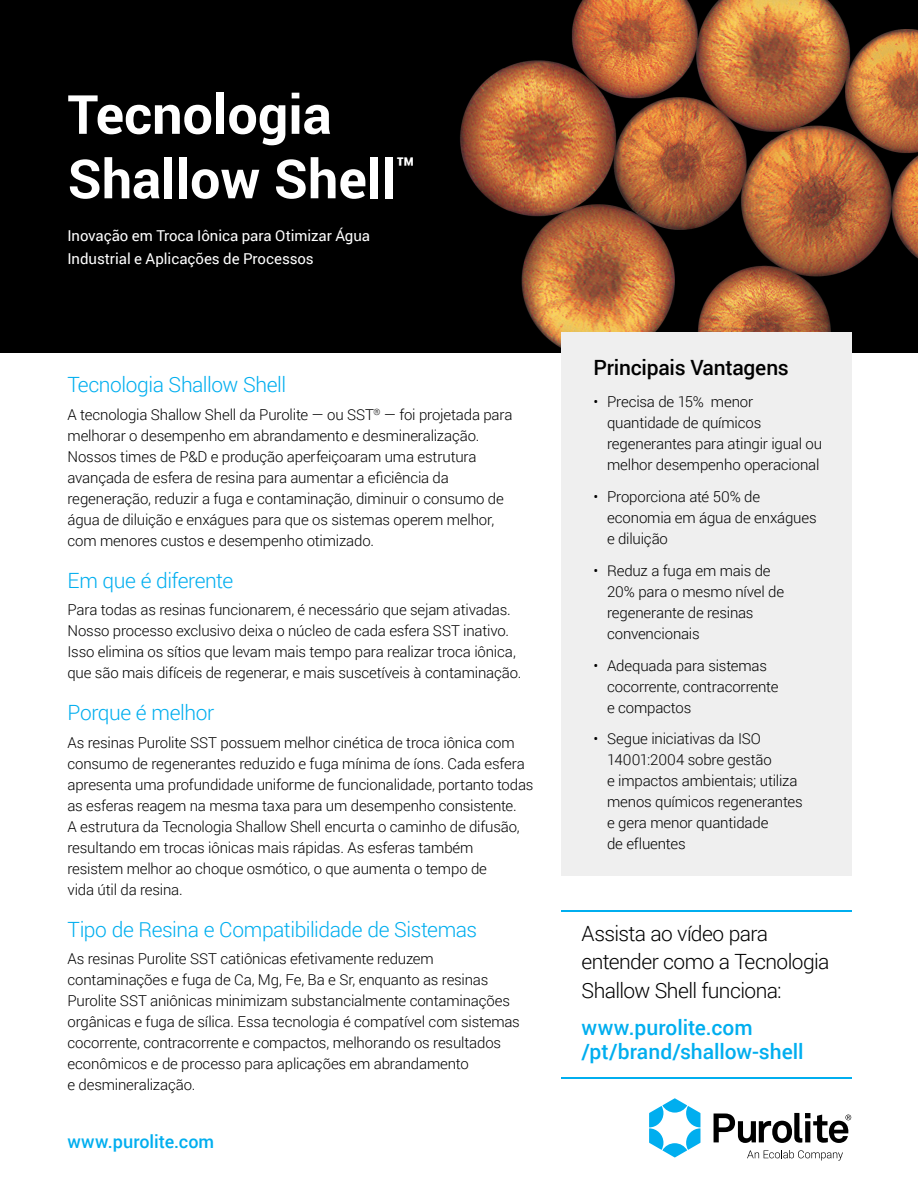
<style>
.page{position:relative;width:918px;height:1188px;background:#fff}
.page>*{position:absolute;margin:0;border:0;box-sizing:border-box;transform-origin:0 0}
.t1{font:700 54px/64.5px "Roboto";color:#fff}
.t2{font:300 21px "Roboto";letter-spacing:-.02em;color:#00aeef}
.t3{font:300 21px/28.5px "Roboto";letter-spacing:-.025em;color:#000}
.t4{font:500 21px/24px "Roboto";color:#00aeef}
.t5{font:500 21px "Roboto";letter-spacing:-.015em;color:#000}
.t6{font:500 18px "Roboto";color:#00aeef}
.t7{font:300 15px/21px "Roboto";letter-spacing:-.01em;color:#000}
.t8{font:15px/22.5px "Roboto";letter-spacing:-.005em;color:#fff}
</style>
<div class="page">
<div style="left:0;top:0;width:918px;height:353px;background:#000"></div>
<img style="left:460px;top:0;width:458px;height:348px">
<div style="left:561px;top:332px;width:291px;height:543px;background:#efefef"></div>
<hr style="left:561px;top:910px;width:291px;height:2px;background:#00aeef">
<hr style="left:561px;top:1077px;width:291px;height:1px;background:#00aeef">
<svg style="left:747px;top:1150px;width:96px;height:11px"></svg>
<svg style="left:714px;top:1113px;width:137px;height:30px"></svg>
<svg style="left:649px;top:1098px;width:51px;height:59px"></svg>
<h1 class="t1" style="left:68px;top:80px;width:350px">Tecnologia<br>Shallow Shell<sup>™</sup></h1>
<p class="t8" style="left:68px;top:224px;width:304px">Inovação em Troca Iônica para Otimizar Água<br>Industrial e Aplicações de Processos</p>
<h2 class="t2" style="left:68px;top:370px;width:220px">Tecnologia Shallow Shell</h2>
<p class="t7" style="left:68px;top:403px;width:446px">A tecnologia Shallow Shell da Purolite — ou SST<sup>®</sup> — foi projetada para melhorar o desempenho em abrandamento e desmineralização.<br>Nossos times de P&amp;D e produção aperfeiçoaram uma estrutura avançada de esfera de resina para aumentar a eficiência da regeneração, reduzir a fuga e contaminação, diminuir o consumo de água de diluição e enxágues para que os sistemas operem melhor, com menores custos e desempenho otimizado.</p>
<h2 class="t2" style="left:68px;top:566px;width:167px">Em que é diferente</h2>
<p class="t7" style="left:68px;top:599px;width:455px">Para todas as resinas funcionarem, é necessário que sejam ativadas.<br>Nosso processo exclusivo deixa o núcleo de cada esfera SST inativo.<br>Isso elimina os sítios que levam mais tempo para realizar troca iônica, que são mais difíceis de regenerar, e mais suscetíveis à contaminação.</p>
<h2 class="t2" style="left:68px;top:698px;width:148px">Porque é melhor</h2>
<p class="t7" style="left:68px;top:731px;width:467px">As resinas Purolite SST possuem melhor cinética de troca iônica com consumo de regenerantes reduzido e fuga mínima de íons. Cada esfera apresenta uma profundidade uniforme de funcionalidade, portanto todas as esferas reagem na mesma taxa para um desempenho consistente.<br>A estrutura da Tecnologia Shallow Shell encurta o caminho de difusão, resultando em trocas iônicas mais rápidas. As esferas também<br>resistem melhor ao choque osmótico, o que aumenta o tempo de<br>vida útil da resina.</p>
<h2 class="t2" style="left:68px;top:915px;width:411px">Tipo de Resina e Compatibilidade de Sistemas</h2>
<p class="t7" style="left:68px;top:948px;width:454px">As resinas Purolite SST catiônicas efetivamente reduzem contaminações e fuga de Ca, Mg, Fe, Ba e Sr, enquanto as resinas Purolite SST aniônicas minimizam substancialmente contaminações orgânicas e fuga de sílica. Essa tecnologia é compatível com sistemas cocorrente, contracorrente e compactos, melhorando os resultados econômicos e de processo para aplicações em abrandamento<br>e desmineralização.</p>
<p class="t6" style="left:68px;top:1129px;width:148px">www.purolite.com</p>
<h2 class="t5" style="left:594px;top:353px;width:197px">Principais Vantagens</h2>
<p class="t7" style="left:607px;top:391px;width:217px;text-indent:-14px">• Precisa de 15% menor quantidade de químicos regenerantes para atingir igual ou melhor desempenho operacional</p>
<p class="t7" style="left:607px;top:486px;width:211px;text-indent:-14px">• Proporciona até 50% de economia em água de enxágues e diluição</p>
<p class="t7" style="left:607px;top:559px;width:179px;text-indent:-14px">• Reduz a fuga em mais de<br>20% para o mesmo nível de regenerante de resinas convencionais</p>
<p class="t7" style="left:607px;top:654px;width:173px;text-indent:-14px">• Adequada para sistemas cocorrente, contracorrente e compactos</p>
<p class="t7" style="left:607px;top:728px;width:197px;text-indent:-14px">• Segue iniciativas da ISO<br>14001:2004 sobre gestão<br>e impactos ambientais; utiliza menos químicos regenerantes e gera menor quantidade<br>de efluentes</p>
<h2 class="t3" style="left:582px;top:918px;width:249px">Assista ao vídeo para entender como a Tecnologia<br>Shallow Shell funciona:</h2>
<h2 class="t4" style="left:582px;top:1015px;width:223px">www.purolite.com /pt/brand/shallow-shell</h2>
</div>
